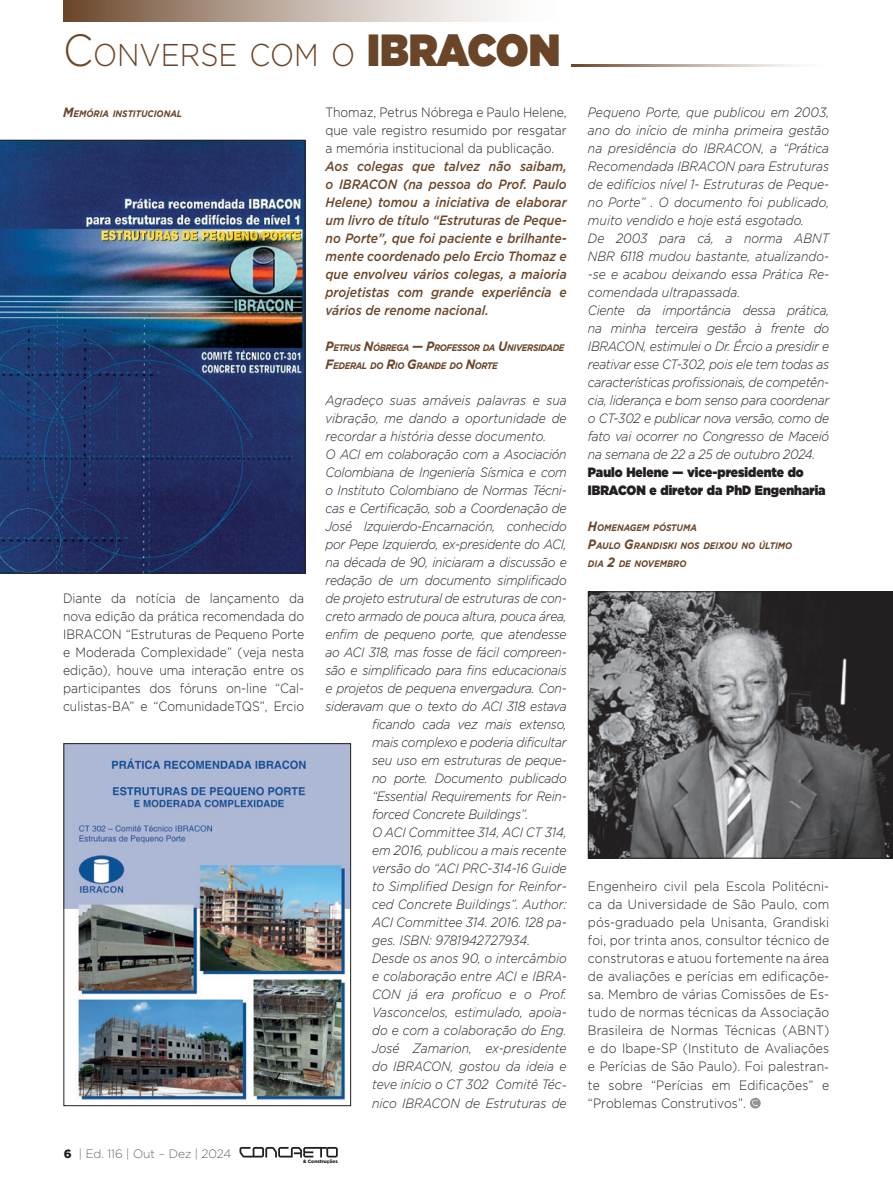
<style>
.page{position:relative;width:893px;height:1191px;background:#fff}
.page>*{position:absolute;margin:0;border:0;box-sizing:border-box;transform-origin:0 0}
.t1{font:300 31.5px "Gotham";color:#6a4528;scale:.9 1}
.t2{font:italic 300 13.5px/18px "Gotham";letter-spacing:-.02em;color:#231f20;scale:.9 1}
.t3{font:300 13.5px/18px "Gotham";color:#231f20;text-align:justify;scale:.9 1}
.t4{font:italic 300 13.5px "Gotham";color:#231f20;scale:.9 1}
.t5{font:italic 500 13.5px/18px "Gotham";color:#6a4528;text-align:justify;scale:.9 1}
.t6{font:900 13.5px/18px "Gotham";color:#231f20;scale:.9 1}
.t7{font:200 12px "Gotham";color:#231f20}
.t8{font:italic 700 9.45px/18px "Gotham";letter-spacing:-.01em;color:#6a4528;scale:.9 1}
.t9{font:italic 700 9.45px/18px "Gotham";letter-spacing:-.045em;color:#6a4528;scale:.9 1}
.t10{font:900 4.8px "Gotham";color:#231f20}
.s1{font-size:45px}
.s2{font-weight:900;font-size:45px}
.s3{font-size:13.5px}
.s4{font-weight:900}
</style>
<div class="page">
<div style="left:238px;top:1145px;width:102px;height:14px;background:#fff;opacity:.81"></div>
<svg style="left:239px;top:1147px;width:99px;height:10px"></svg>
<div style="left:303px;top:1158px;width:36px;height:5px;background:#fff"></div>
<hr style="left:571px;top:64px;width:258px;height:2px;background:#6a4528">
<svg style="left:63px;top:0;width:439px;height:21px;background:#b9a89b"></svg>
<div style="left:750px;top:1097px;width:11px;height:11px;background:#939598;border-radius:50%"></div>
<svg style="left:752px;top:1100px;width:6px;height:6px"></svg>
<img style="left:0;top:140px;width:305px;height:433px">
<img style="left:66px;top:745px;width:283px;height:356px">
<div style="left:64px;top:743px;width:287px;height:362px;border:1px solid #231f20"></div>
<img style="left:590px;top:593px;width:301px;height:263px">
<div style="left:588px;top:591px;width:305px;height:267px;border:1px solid #231f20"></div>
<h1 class="t1" style="left:63px;top:35px;width:554px"><span class="s1">C</span>ONVE RSE COM O <span class="s2">IBRACON</span></h1>
<p class="t8" style="left:63px;top:105px;width:134px"><span class="s3">M</span>EMÓRIA INSTITUCIONAL</p>
<p class="t3" style="left:63px;top:589px;width:270px">Diante da notícia de lançamento da nova edição da prática recomendada do IBRACON “Estruturas de Pequeno Porte e Moderada Complexidade” (veja nesta edição), houve uma interação entre os participantes dos fóruns on-line “Cal&shy;culistas-BA” e “ComunidadeTQS”, Ercio</p>
<p class="t3" style="left:325px;top:103px;width:270px">Thomaz, Petrus Nóbrega e Paulo Helene, que vale registro resumido por resgatar a memória institucional da publicação.</p>
<p class="t5" style="left:325px;top:157px;width:270px">Aos colegas que talvez não saibam, o IBRACON (na pessoa do Prof. Paulo Helene) tomou a iniciativa de elaborar um livro de título “Estruturas de Peque&shy;no Porte”, que foi paciente e brilhante&shy;mente coordenado pelo Ercio Thomaz e que envolveu vários colegas, a maioria projetistas com grande experiência e vários de renome nacional.</p>
<p class="t9" style="left:325px;top:339px;width:267px"><span class="s3">P</span>ETRUS <span class="s3">N</span>ÓBREGA <span class="s3">— P</span>ROFESSOR DA <span class="s3">U</span>NIVERSIDADE<br><span class="s3">F</span>EDERAL DO <span class="s3">R</span>IO <span class="s3">G</span>RANDE DO <span class="s3">N</span>ORTE</p>
<p class="t4" style="left:325px;top:392px;width:270px">Agradeço suas amáveis palavras e sua</p>
<p class="t4" style="left:325px;top:410px;width:270px">vibração, me dando a oportunidade de</p>
<p class="t4" style="left:325px;top:428px;width:247px">recordar a história desse documento.</p>
<p class="t2" style="left:325px;top:445px;width:270px">O ACI em colaboração com a Asociación</p>
<p class="t2" style="left:325px;top:463px;width:270px">Colombiana de Ingeniería Sísmica e com</p>
<p class="t2" style="left:325px;top:481px;width:270px">o Instituto Colombiano de Normas Técni-</p>
<p class="t2" style="left:325px;top:499px;width:270px">cas e Certificação, sob a Coordenação de</p>
<p class="t2" style="left:325px;top:517px;width:270px">José Izquierdo-Encarnación, conhecido</p>
<p class="t2" style="left:325px;top:535px;width:270px">por Pepe Izquierdo, ex-presidente do ACI,</p>
<p class="t2" style="left:325px;top:553px;width:270px">na década de 90, iniciaram a discussão e</p>
<p class="t2" style="left:325px;top:571px;width:270px">redação de um documento simplificado</p>
<p class="t2" style="left:325px;top:589px;width:270px">de projeto estrutural de estruturas de con-</p>
<p class="t2" style="left:325px;top:607px;width:269px">creto armado de pouca altura, pouca área,</p>
<p class="t2" style="left:325px;top:625px;width:269px">enfim de pequeno porte, que atendesse</p>
<p class="t2" style="left:325px;top:643px;width:270px">ao ACI 318, mas fosse de fácil compreen-</p>
<p class="t2" style="left:325px;top:661px;width:270px">são e simplificado para fins educacionais</p>
<p class="t2" style="left:325px;top:679px;width:270px">e projetos de pequena envergadura. Con-</p>
<p class="t2" style="left:325px;top:697px;width:270px">sideravam que o texto do ACI 318 estava</p>
<p class="t2" style="left:372px;top:715px;width:218px">ficando cada vez mais extenso,</p>
<p class="t2" style="left:372px;top:733px;width:218px">mais complexo e poderia dificultar</p>
<p class="t2" style="left:372px;top:751px;width:218px">seu uso em estruturas de peque-</p>
<p class="t2" style="left:372px;top:769px;width:218px">no porte. Documento publicado</p>
<p class="t2" style="left:372px;top:787px;width:218px">“Essential Requirements for Rein-</p>
<p class="t2" style="left:372px;top:805px;width:175px">forced Concrete Buildings”.</p>
<p class="t4" style="left:372px;top:824px;width:218px">O ACI Committee 314, ACI CT 314,</p>
<p class="t4" style="left:372px;top:842px;width:218px">em 2016, publicou a mais recente</p>
<p class="t4" style="left:372px;top:860px;width:218px">versão do “ACI PRC-314-16 Guide</p>
<p class="t4" style="left:372px;top:878px;width:218px">to Simplified Design for Reinfor-</p>
<p class="t4" style="left:372px;top:896px;width:218px">ced Concrete Buildings”. Author:</p>
<p class="t4" style="left:372px;top:914px;width:218px">ACI Committee 314. 2016. 128 pa-</p>
<p class="t4" style="left:372px;top:932px;width:177px">ges. ISBN: 9781942727934.</p>
<p class="t4" style="left:372px;top:950px;width:218px">Desde os anos 90, o intercâmbio</p>
<p class="t4" style="left:372px;top:968px;width:218px">e colaboração entre ACI e IBRA-</p>
<p class="t4" style="left:372px;top:986px;width:218px">CON já era profícuo e o Prof.</p>
<p class="t4" style="left:372px;top:1004px;width:218px">Vasconcelos, estimulado, apoia-</p>
<p class="t4" style="left:372px;top:1022px;width:218px">do e com a colaboração do Eng.</p>
<p class="t4" style="left:372px;top:1040px;width:218px">José Zamarion, ex-presidente</p>
<p class="t4" style="left:372px;top:1058px;width:218px">do IBRACON, gostou da ideia e</p>
<p class="t4" style="left:372px;top:1076px;width:218px">teve início o CT 302 Comitê Téc-</p>
<p class="t4" style="left:372px;top:1094px;width:218px">nico IBRACON de Estruturas de</p>
<p class="t7" style="left:64px;top:1145px;width:169px"><span class="s4">6</span> | Ed. 116 | Out – Dez | 2024</p>
<p class="t10" style="left:303px;top:1157px;width:36px">&amp; Construções</p>
<p class="t2" style="left:588px;top:103px;width:270px">Pequeno Porte, que publicou em 2003, ano do início de minha primeira gestão na presidência do IBRACON, a “Prática Recomendada IBRACON para Estruturas de edifícios nível 1- Estruturas de Peque&shy;no Porte” . O documento foi publicado, muito vendido e hoje está esgotado.<br>De 2003 para cá, a norma ABNT NBR 6118 mudou bastante, atualizando--se e acabou deixando essa Prática Re&shy;comendada ultrapassada.<br>Ciente da importância dessa prática, na minha terceira gestão à frente do IBRACON, estimulei o Dr. Ércio a presidir e reativar esse CT-302, pois ele tem todas as características profissionais, de competên&shy;cia, liderança e bom senso para coordenar o CT-302 e publicar nova versão, como de fato vai ocorrer no Congresso de Maceió na semana de 22 a 25 de outubro 2024.</p>
<p class="t6" style="left:588px;top:463px;width:266px">Paulo Helene — vice-presidente do<br>IBRACON e diretor da PhD Engenharia</p>
<p class="t8" style="left:588px;top:519px;width:228px"><span class="s3">H</span>OMENAGEM PÓSTUMA<br><span class="s3">P</span>AULO <span class="s3">G</span>RANDISKI NOS DEIXOU NO ÚLTIMO<br>DIA <span class="s3">2</span> DE NOVEMBRO</p>
<p class="t3" style="left:588px;top:877px;width:270px">Engenheiro civil pela Escola Politécni&shy;ca da Universidade de São Paulo, com pós-graduado pela Unisanta, Grandiski foi, por trinta anos, consultor técnico de construtoras e atuou fortemente na área de avaliações e perícias em edificaçõe&shy;sa. Membro de várias Comissões de Es&shy;tudo de normas técnicas da Associação Brasileira de Normas Técnicas (ABNT) e do Ibape-SP (Instituto de Avaliações e Perícias de São Paulo). Foi palestran&shy;te sobre “Perícias em Edificações” e “Problemas Construtivos”.</p>
</div>
